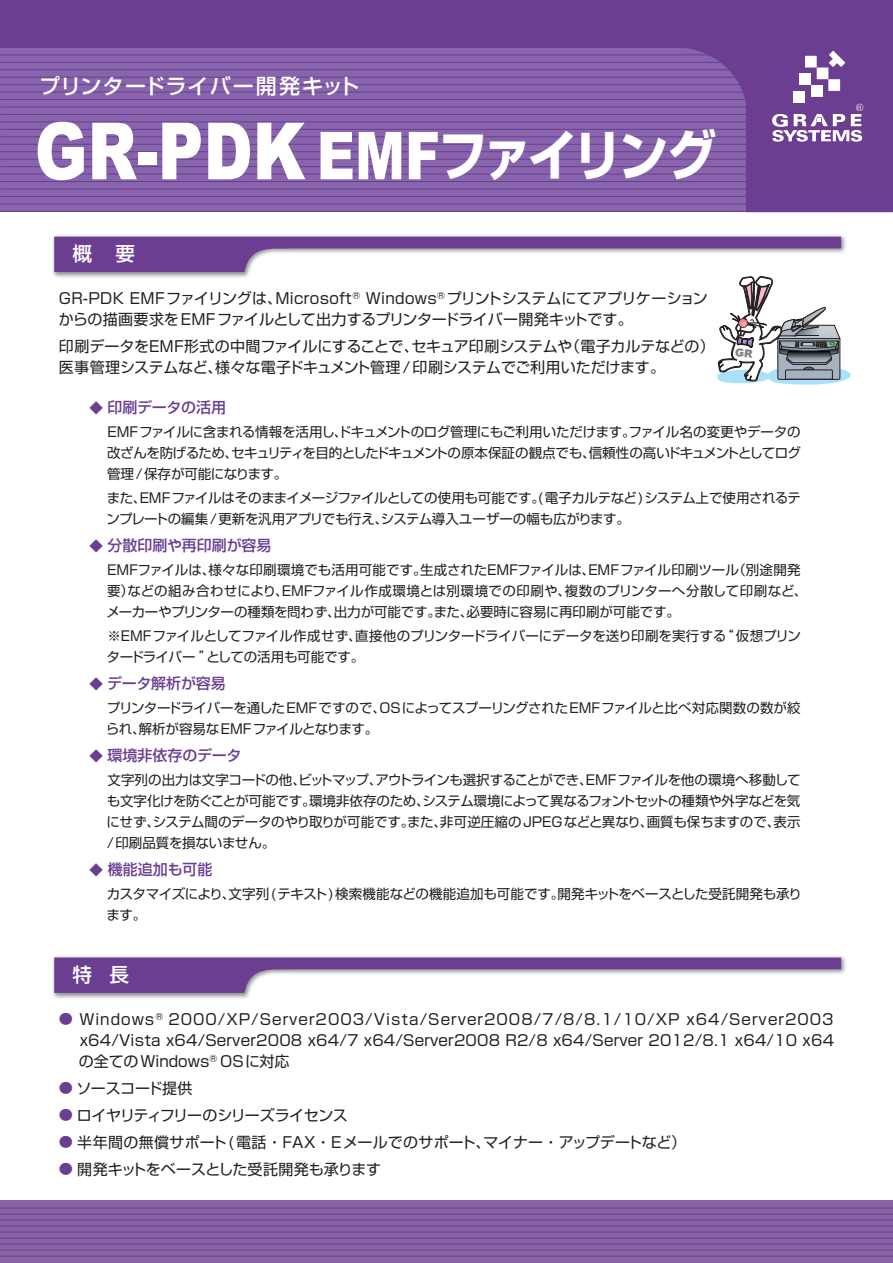
<style>
.page{position:relative;width:893px;height:1263px;background:#fff}
.page>*{position:absolute;margin:0;border:0;box-sizing:border-box;transform-origin:0 0}
.t1{font:900 79.05px "Arial";color:#fff;scale:.8 1}
.t2{font:500 21px "Shin Go Pro";letter-spacing:.045em;color:#fff}
.t3{font:500 19.5px "Shin Go Pro";color:#fff}
.t4{font:15px/21px "Shin Go Pro";color:#231f20}
.t5{font:500 15px "Shin Go Pro";color:#6b3e92}
.t6{font:15px "Shin Go Pro";letter-spacing:-.035em;color:#231f20}
.t7{font:15px "Shin Go Pro";letter-spacing:-.02em;color:#231f20}
.t8{font:13.5px/21px "Shin Go Pro";letter-spacing:-.01em;color:#231f20}
.s1{font-size:66.15px}
.s2{font-family:"Shin Go Pro";font-weight:700;font-size:54.6px}
.s3{font-weight:400;font-size:13.5px}
.s4{font-size:13.5px;color:#6b3e92}
</style>
<div class="page">
<div style="left:0;top:1200px;width:893px;height:63px;background:linear-gradient(to right,#8864a7,#8864a7)"></div>
<hr style="left:0;top:1208px;width:893px;height:1px;background:#6b3e92">
<hr style="left:0;top:1214px;width:893px;height:1px;background:#6b3e92">
<hr style="left:0;top:1220px;width:893px;height:1px;background:#6b3e92">
<hr style="left:0;top:1226px;width:893px;height:1px;background:#6b3e92">
<hr style="left:0;top:1232px;width:893px;height:1px;background:#6b3e92">
<hr style="left:0;top:1238px;width:893px;height:1px;background:#6b3e92">
<hr style="left:0;top:1244px;width:893px;height:1px;background:#6b3e92">
<hr style="left:0;top:1250px;width:893px;height:1px;background:#6b3e92">
<hr style="left:0;top:1256px;width:893px;height:1px;background:#6b3e92">
<svg style="left:0;top:0;width:893px;height:212px;fill:#8864ac"></svg>
<hr style="left:0;top:47px;width:755px;height:1px;background:#6b3e92">
<hr style="left:0;top:55px;width:755px;height:1px;background:#6b3e92">
<hr style="left:0;top:62px;width:755px;height:1px;background:#6b3e92">
<hr style="left:0;top:69px;width:755px;height:1px;background:#6b3e92">
<hr style="left:0;top:77px;width:755px;height:1px;background:#6b3e92">
<hr style="left:0;top:84px;width:755px;height:1px;background:#6b3e92">
<hr style="left:0;top:92px;width:755px;height:1px;background:#6b3e92">
<hr style="left:0;top:99px;width:755px;height:1px;background:#6b3e92">
<hr style="left:0;top:107px;width:755px;height:1px;background:#6b3e92">
<hr style="left:0;top:114px;width:755px;height:1px;background:#6b3e92">
<hr style="left:0;top:122px;width:755px;height:1px;background:#6b3e92">
<hr style="left:0;top:129px;width:755px;height:1px;background:#6b3e92">
<hr style="left:0;top:137px;width:755px;height:1px;background:#6b3e92">
<hr style="left:0;top:144px;width:755px;height:1px;background:#6b3e92">
<hr style="left:0;top:151px;width:755px;height:1px;background:#6b3e92">
<hr style="left:0;top:159px;width:755px;height:1px;background:#6b3e92">
<hr style="left:0;top:166px;width:755px;height:1px;background:#6b3e92">
<hr style="left:0;top:174px;width:755px;height:1px;background:#6b3e92">
<hr style="left:0;top:181px;width:755px;height:1px;background:#6b3e92">
<hr style="left:0;top:189px;width:755px;height:1px;background:#6b3e92">
<hr style="left:0;top:196px;width:755px;height:1px;background:#6b3e92">
<hr style="left:0;top:204px;width:755px;height:1px;background:#6b3e92">
<hr style="left:0;top:211px;width:753px;height:1px;background:#6b3e92">
<img style="left:53px;top:235px;width:793px;height:40px">
<svg style="left:805px;top:51px;width:40px;height:40px"></svg>
<div style="left:799px;top:73px;width:12px;height:12px;background:#fff"></div>
<div style="left:811px;top:85px;width:12px;height:12px;background:#fff"></div>
<div style="left:793px;top:91px;width:12px;height:12px;background:#fff"></div>
<svg style="left:772px;top:106px;width:90px;height:36px"></svg>
<div style="left:856px;top:104px;width:7px;height:7px;border:1px solid #fff;border-radius:50%"></div>
<img style="left:53px;top:956px;width:793px;height:43px">
<svg style="left:54px;top:957px;width:787px;height:36px"></svg>
<div style="left:768px;top:365px;width:83px;height:20px;background:#aae0f9;border-radius:50%"></div>
<svg style="left:717px;top:370px;width:53px;height:13px"></svg>
<svg style="left:54px;top:237px;width:787px;height:144px"></svg>
<h2 class="t2" style="left:39px;top:69px;width:322px">プリンタードライバー開発キット</h2>
<h1 class="t1" style="left:35px;top:94px;width:854px">GR-PDK <span class="s1">EMF</span><span class="s2">ファイリング</span></h1>
<h3 class="t3" style="left:73px;top:238px;width:64px">概 要</h3>
<p class="t4" style="left:59px;top:286px;width:650px">GR-PDK EMFファイリングは、Microsoft<sup>®</sup> Windows<sup>®</sup>プリントシステムにてアプリケーションからの描画要求をEMFファイルとして出力するプリンタードライバー開発キットです。</p>
<p class="t4" style="left:59px;top:334px;width:657px">印刷データをＥＭＦ形式の中間ファイルにすることで、セキュア印刷システムや（電子カルテなどの）医事管理システムなど、様々な電子ドキュメント管理 / 印刷システムでご利用いただけます。</p>
<p class="t5" style="left:89px;top:395px;width:138px"><span class="s3">◆</span> 印刷データの活用</p>
<p class="t8" style="left:107px;top:420px;width:695px;text-align:justify">EMFファイルに含まれる情報を活用し、ドキュメントのログ管理にもご利用いただけます。ファイル名の変更やデータの改ざんを防げるため、セキュリティを目的としたドキュメントの原本保証の観点でも、信頼性の高いドキュメントとしてログ管理/保存が可能になります。</p>
<p class="t8" style="left:106px;top:486px;width:696px">また、EMFファイルはそのままイメージファイルとしての使用も可能です。(電子カルテなど)システム上で使用されるテンプレートの編集/更新を汎用アプリでも行え、システム導入ユーザーの幅も広がります。</p>
<p class="t5" style="left:89px;top:533px;width:184px"><span class="s3">◆</span> 分散印刷や再印刷が容易</p>
<p class="t8" style="left:105px;top:558px;width:704px">ＥＭＦファイルは、様々な印刷環境でも活用可能です。生成されたＥＭＦファイルは、EMFファイル印刷ツール（別途開発要）などの組み合わせにより、ＥＭＦファイル作成環境とは別環境での印刷や、複数のプリンターへ分散して印刷など、メーカーやプリンターの種類を問わず、出力が可能です。また、必要時に容易に再印刷が可能です。</p>
<p class="t8" style="left:107px;top:624px;width:696px">※EMFファイルとしてファイル作成せず、直接他のプリンタードライバーにデータを送り印刷を実行する“仮想プリンタードライバー ”としての活用も可能です。</p>
<p class="t5" style="left:89px;top:671px;width:138px"><span class="s3">◆</span> データ解析が容易</p>
<p class="t8" style="left:106px;top:696px;width:696px">プリンタードライバーを通したEMFですので、OSによってスプーリングされたEMFファイルと比べ対応関数の数が絞られ、解析が容易なEMFファイルとなります。</p>
<p class="t5" style="left:89px;top:743px;width:154px"><span class="s3">◆</span> 環境非依存のデータ</p>
<p class="t8" style="left:107px;top:768px;width:696px;text-align:justify">文字列の出力は文字コードの他、ビットマップ、アウトラインも選択することができ、EMFファイルを他の環境へ移動しても文字化けを防ぐことが可能です。環境非依存のため、システム環境によって異なるフォントセットの種類や外字などを気にせず、システム間のデータのやり取りが可能です。また、非可逆圧縮のJPEGなどと異なり、画質も保ちますので、表示/印刷品質を損ないません。</p>
<p class="t5" style="left:89px;top:857px;width:124px"><span class="s3">◆</span> 機能追加も可能</p>
<p class="t8" style="left:107px;top:882px;width:697px">カスタマイズにより、文字列(テキスト)検索機能などの機能追加も可能です。開発キットをベースとした受託開発も承ります。</p>
<h3 class="t3" style="left:73px;top:959px;width:58px">特 長</h3>
<p class="t4" style="left:79px;top:1007px;width:757px;text-align:justify;text-indent:-20px"><span class="s4">●</span> Windows<sup>®</sup> 2000/XP/Server2003/Vista/Server2008/7/8/8.1/10/XP x64/Serveｒ2003 x64/Vista x64/Server2008 x64/7 x64/Server2008 R2/8 x64/Server 2012/8.1 x64/10 ⅹ64の全てのWindows<sup>®</sup> OSに対応</p>
<p class="t7" style="left:59px;top:1076px;width:135px"><span class="s4">●</span> ソースコード提供</p>
<p class="t6" style="left:59px;top:1103px;width:290px"><span class="s4">●</span> ロイヤリティフリーのシリーズライセンス</p>
<p class="t4" style="left:59px;top:1130px;width:629px"><span class="s4">●</span> 半年間の無償サポート(電話・FAX・Eメールでのサポート、マイナー・アップデートなど）</p>
<p class="t4" style="left:59px;top:1157px;width:324px"><span class="s4">●</span> 開発キットをベースとした受託開発も承ります</p>
</div>
